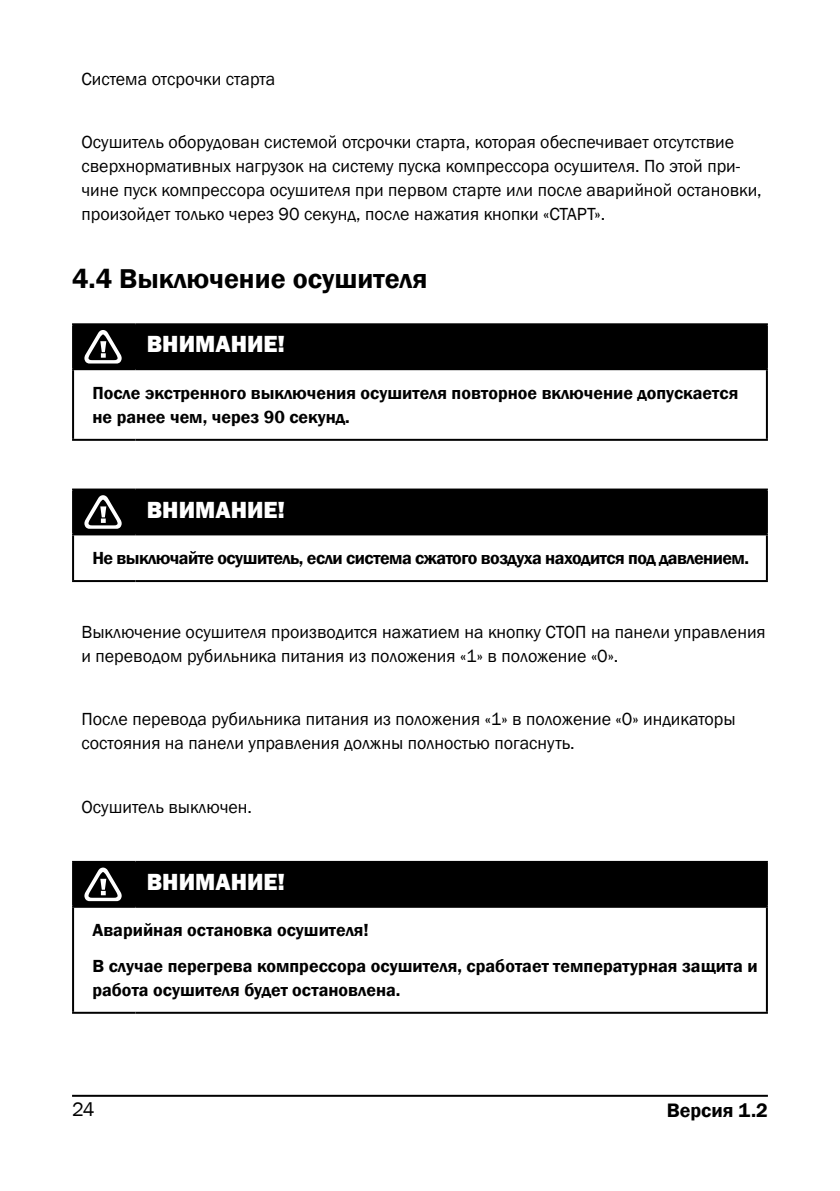
<style>
.page{position:relative;width:840px;height:1191px;background:#fff}
.page>*{position:absolute;margin:0;border:0;box-sizing:border-box;transform-origin:0 0}
.t1{font:600 28px "Franklin Gothic";color:#000}
.t2{font:800 24px "Franklin Gothic";color:#fff}
.t3{font:600 20px "Franklin Gothic";color:#000}
.t4{font:20px "Franklin Gothic";color:#000}
.t5{font:18px/24px "Franklin Gothic";color:#000}
.t6{font:600 18px/24px "Franklin Gothic";color:#000}
.t7{font:600 18px "Franklin Gothic";letter-spacing:-.03em;color:#000}
</style>
<div class="page">
<hr style="left:72px;top:1094px;width:695px;height:2px;background:#000">
<hr style="left:72px;top:323px;width:63px;height:2px;background:#000">
<hr style="left:72px;top:325px;width:2px;height:43px;background:#000">
<hr style="left:135px;top:323px;width:632px;height:2px;background:#000">
<hr style="left:765px;top:325px;width:2px;height:43px;background:#000">
<hr style="left:72px;top:368px;width:63px;height:2px;background:#000">
<hr style="left:72px;top:370px;width:2px;height:69px;background:#000">
<hr style="left:135px;top:368px;width:632px;height:2px;background:#000">
<hr style="left:765px;top:370px;width:2px;height:69px;background:#000">
<hr style="left:72px;top:439px;width:63px;height:2px;background:#000">
<hr style="left:135px;top:439px;width:632px;height:2px;background:#000">
<div style="left:74px;top:324px;width:691px;height:44px;background:#000"></div>
<hr style="left:72px;top:488px;width:63px;height:2px;background:#000">
<hr style="left:72px;top:490px;width:2px;height:43px;background:#000">
<hr style="left:135px;top:488px;width:632px;height:2px;background:#000">
<hr style="left:765px;top:490px;width:2px;height:43px;background:#000">
<hr style="left:72px;top:533px;width:63px;height:2px;background:#000">
<hr style="left:72px;top:535px;width:2px;height:45px;background:#000">
<hr style="left:135px;top:533px;width:632px;height:2px;background:#000">
<hr style="left:765px;top:535px;width:2px;height:45px;background:#000">
<hr style="left:72px;top:580px;width:63px;height:2px;background:#000">
<hr style="left:135px;top:580px;width:632px;height:2px;background:#000">
<div style="left:74px;top:489px;width:691px;height:44px;background:#000"></div>
<hr style="left:72px;top:861px;width:63px;height:2px;background:#000">
<hr style="left:72px;top:863px;width:2px;height:42px;background:#000">
<hr style="left:135px;top:861px;width:632px;height:2px;background:#000">
<hr style="left:765px;top:863px;width:2px;height:42px;background:#000">
<hr style="left:72px;top:905px;width:63px;height:2px;background:#000">
<hr style="left:72px;top:907px;width:2px;height:104px;background:#000">
<hr style="left:135px;top:905px;width:632px;height:2px;background:#000">
<hr style="left:765px;top:907px;width:2px;height:104px;background:#000">
<hr style="left:72px;top:1011px;width:63px;height:2px;background:#000">
<hr style="left:135px;top:1011px;width:632px;height:2px;background:#000">
<div style="left:74px;top:863px;width:691px;height:42px;background:#000"></div>
<p class="t5" style="left:81px;top:67px;width:195px">Система отсрочки старта</p>
<p class="t5" style="left:81px;top:131px;width:681px">Осушитель оборудован системой отсрочки старта, которая обеспечивает отсутствие сверхнормативных нагрузок на систему пуска компрессора осушителя. По этой при&shy;чине пуск компрессора осушителя при первом старте или после аварийной остановки, произойдет только через 90 секунд, после нажатия кнопки «СТАРТ».</p>
<h1 class="t1" style="left:72px;top:261px;width:356px">4.4 Выключение осушителя</h1>
<h2 class="t2" style="left:147px;top:329px;width:140px">ВНИМАНИЕ!</h2>
<p class="t6" style="left:92px;top:381px;width:647px">После экстренного выключения осушителя повторное включение допускается не ранее чем, через 90 секунд.</p>
<h2 class="t2" style="left:147px;top:494px;width:140px">ВНИМАНИЕ!</h2>
<p class="t7" style="left:92px;top:547px;width:657px">Не выключайте осушитель, если система сжатого воздуха находится под давлением.</p>
<p class="t5" style="left:81px;top:620px;width:685px">Выключение осушителя производится нажатием на кнопку СТОП на панели управления и переводом рубильника питания из положения «1» в положение «0».</p>
<p class="t5" style="left:81px;top:708px;width:655px">После перевода рубильника питания из положения «1» в положение «0» индикаторы состояния на панели управления должны полностью погаснуть.</p>
<p class="t5" style="left:81px;top:795px;width:172px">Осушитель выключен.</p>
<h2 class="t2" style="left:147px;top:866px;width:140px">ВНИМАНИЕ!</h2>
<p class="t6" style="left:92px;top:913px;width:666px;line-height:35.4px">Аварийная остановка осушителя!<br>В случае перегрева компрессора осушителя, сработает температурная защита и</p>
<p class="t6" style="left:92px;top:978px;width:309px">работа осушителя будет остановлена.</p>
<p class="t4" style="left:72px;top:1096px;width:24px">24</p>
<p class="t3" style="left:666px;top:1097px;width:103px">Версия 1.2</p>
</div>
